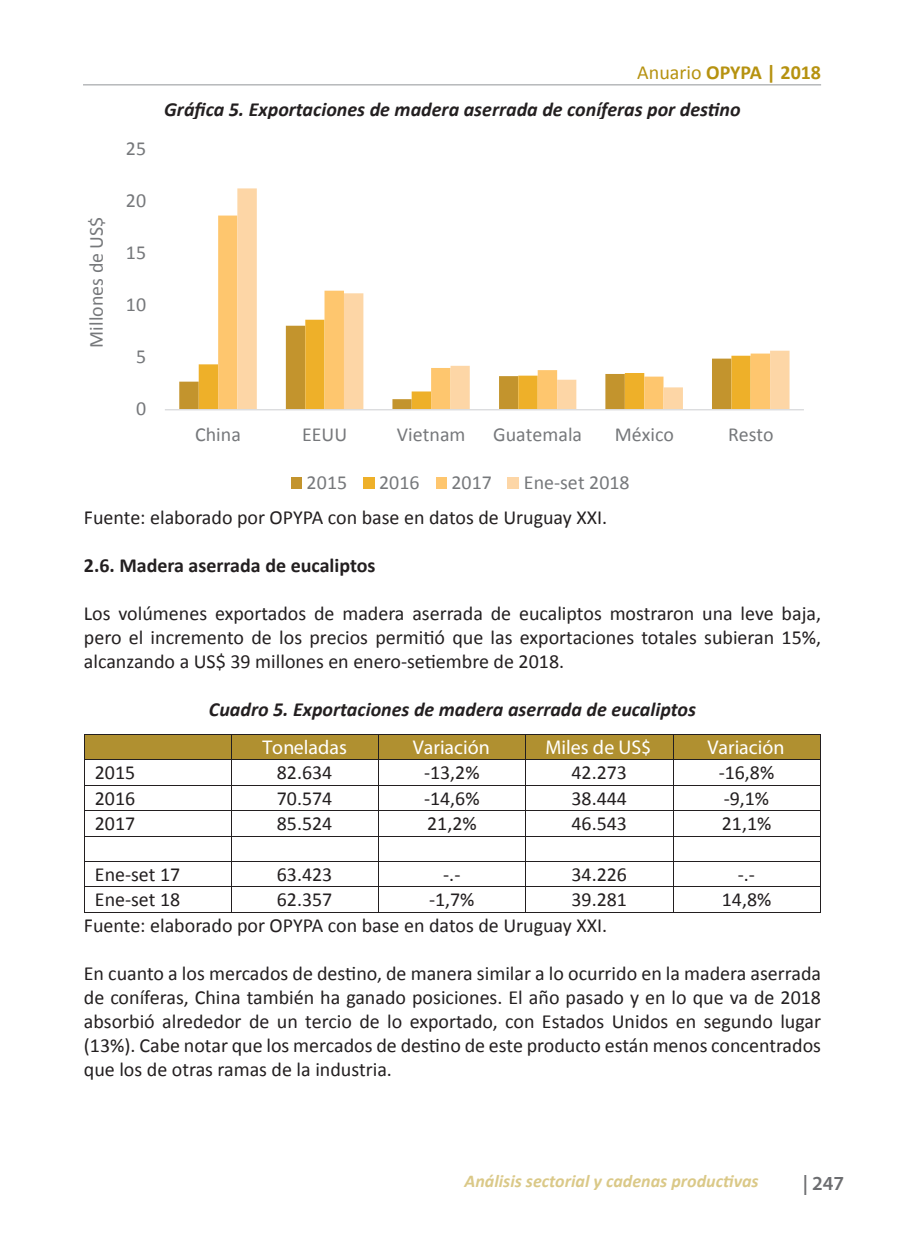
<style>
.page{position:relative;width:905px;height:1245px;background:#fff}
.page>*{position:absolute;margin:0;border:0;box-sizing:border-box;transform-origin:0 0}
.t1{font:20px/24px "Calibri";color:#231f20;text-align:justify}
.t2{font:italic 700 20px "Calibri";color:#231f20}
.t3{font:20px "Calibri";color:#76787b}
.t4{font:700 20px "Calibri";color:#fff}
.t5{font:700 20px "Calibri";color:#231f20}
.t6{font:700 20px "Calibri";color:#b69210}
.t7{font:600 20px "Myriad Pro";color:#6c6d70}
.t8{font:italic 700 18px "Calibri";color:#b69210}
.s1{font-weight:400}
</style>
<div class="page">
<hr style="left:83px;top:84px;width:738px;height:1px;background:#939598">
<svg style="left:179px;top:364px;width:20px;height:45px"></svg>
<svg style="left:199px;top:364px;width:19px;height:45px"></svg>
<div style="left:218px;top:216px;width:19px;height:193px;background:#fec66e"></div>
<svg style="left:237px;top:188px;width:552px;height:221px"></svg>
<hr style="left:165px;top:409px;width:639px;height:1px;background:#dcdddf">
<div style="left:291px;top:478px;width:11px;height:11px;background:#c3942d"></div>
<div style="left:363px;top:478px;width:11px;height:11px;background:#eeb029"></div>
<div style="left:436px;top:478px;width:10px;height:11px;background:#fec66e"></div>
<div style="left:508px;top:478px;width:11px;height:11px;background:#fdd6a6"></div>
<div style="left:84px;top:735px;width:11px;height:24px;background:#b09030"></div>
<div style="left:220px;top:735px;width:11px;height:24px;background:#b09030"></div>
<div style="left:95px;top:735px;width:125px;height:24px;background:#b09030"></div>
<div style="left:232px;top:735px;width:10px;height:24px;background:#b09030"></div>
<div style="left:368px;top:735px;width:10px;height:24px;background:#b09030"></div>
<div style="left:242px;top:735px;width:126px;height:24px;background:#b09030"></div>
<div style="left:379px;top:735px;width:10px;height:24px;background:#b09030"></div>
<div style="left:515px;top:735px;width:10px;height:24px;background:#b09030"></div>
<div style="left:389px;top:735px;width:126px;height:24px;background:#b09030"></div>
<div style="left:526px;top:735px;width:11px;height:24px;background:#b09030"></div>
<div style="left:662px;top:735px;width:10px;height:24px;background:#b09030"></div>
<div style="left:537px;top:735px;width:125px;height:24px;background:#b09030"></div>
<div style="left:673px;top:735px;width:11px;height:24px;background:#b09030"></div>
<div style="left:809px;top:735px;width:11px;height:24px;background:#b09030"></div>
<div style="left:684px;top:735px;width:125px;height:24px;background:#b09030"></div>
<hr style="left:84px;top:734px;width:147px;height:1px;background:#231f20">
<hr style="left:232px;top:734px;width:146px;height:1px;background:#231f20">
<hr style="left:379px;top:734px;width:146px;height:1px;background:#231f20">
<hr style="left:526px;top:734px;width:146px;height:1px;background:#231f20">
<hr style="left:673px;top:734px;width:147px;height:1px;background:#231f20">
<hr style="left:84px;top:759px;width:147px;height:1px;background:#231f20">
<hr style="left:232px;top:759px;width:146px;height:1px;background:#231f20">
<hr style="left:379px;top:759px;width:146px;height:1px;background:#231f20">
<hr style="left:526px;top:759px;width:146px;height:1px;background:#231f20">
<hr style="left:673px;top:759px;width:147px;height:1px;background:#231f20">
<hr style="left:84px;top:785px;width:147px;height:1px;background:#231f20">
<hr style="left:232px;top:785px;width:146px;height:1px;background:#231f20">
<hr style="left:379px;top:785px;width:146px;height:1px;background:#231f20">
<hr style="left:526px;top:785px;width:146px;height:1px;background:#231f20">
<hr style="left:673px;top:785px;width:147px;height:1px;background:#231f20">
<hr style="left:84px;top:810px;width:147px;height:1px;background:#231f20">
<hr style="left:232px;top:810px;width:146px;height:1px;background:#231f20">
<hr style="left:379px;top:810px;width:146px;height:1px;background:#231f20">
<hr style="left:526px;top:810px;width:146px;height:1px;background:#231f20">
<hr style="left:673px;top:810px;width:147px;height:1px;background:#231f20">
<hr style="left:84px;top:835px;width:147px;height:1px;background:#231f20">
<hr style="left:232px;top:835px;width:146px;height:1px;background:#231f20">
<hr style="left:379px;top:835px;width:146px;height:1px;background:#231f20">
<hr style="left:526px;top:835px;width:146px;height:1px;background:#231f20">
<hr style="left:673px;top:835px;width:147px;height:1px;background:#231f20">
<hr style="left:84px;top:861px;width:147px;height:1px;background:#231f20">
<hr style="left:232px;top:861px;width:146px;height:1px;background:#231f20">
<hr style="left:379px;top:861px;width:146px;height:1px;background:#231f20">
<hr style="left:526px;top:861px;width:146px;height:1px;background:#231f20">
<hr style="left:673px;top:861px;width:147px;height:1px;background:#231f20">
<hr style="left:84px;top:886px;width:147px;height:1px;background:#231f20">
<hr style="left:232px;top:886px;width:146px;height:1px;background:#231f20">
<hr style="left:379px;top:886px;width:146px;height:1px;background:#231f20">
<hr style="left:526px;top:886px;width:146px;height:1px;background:#231f20">
<hr style="left:673px;top:886px;width:147px;height:1px;background:#231f20">
<hr style="left:84px;top:912px;width:147px;height:1px;background:#231f20">
<svg style="left:231px;top:734px;width:1px;height:179px"></svg>
<hr style="left:232px;top:912px;width:146px;height:1px;background:#231f20">
<svg style="left:378px;top:734px;width:1px;height:179px"></svg>
<hr style="left:379px;top:912px;width:146px;height:1px;background:#231f20">
<svg style="left:525px;top:734px;width:1px;height:179px"></svg>
<hr style="left:526px;top:912px;width:146px;height:1px;background:#231f20">
<svg style="left:672px;top:734px;width:1px;height:179px"></svg>
<hr style="left:673px;top:912px;width:147px;height:1px;background:#231f20">
<svg style="left:820px;top:734px;width:1px;height:179px"></svg>
<p class="t6" style="left:637px;top:60px;width:185px"><span class="s1">Anuario</span> OPYPA | 2018</p>
<p class="t3" style="left:82px;top:348px;width:133px;rotate:-90deg">M seno l l i ed U $S</p>
<p class="t3" style="left:126px;top:135px;width:22px">25</p>
<p class="t3" style="left:126px;top:187px;width:22px">20</p>
<p class="t3" style="left:126px;top:239px;width:22px">15</p>
<p class="t3" style="left:126px;top:291px;width:22px">10</p>
<p class="t3" style="left:136px;top:343px;width:12px">5</p>
<p class="t3" style="left:136px;top:395px;width:12px">0</p>
<p class="t2" style="left:164px;top:95px;width:578px">Gráfica 5. Exportaciones de madera aserrada de coníferas por destino</p>
<p class="t3" style="left:195px;top:421px;width:47px">China</p>
<p class="t3" style="left:302px;top:421px;width:47px">EEUU</p>
<p class="t3" style="left:397px;top:421px;width:70px">Vietnam</p>
<p class="t3" style="left:493px;top:421px;width:90px">Guatemala</p>
<p class="t3" style="left:615px;top:421px;width:61px">México</p>
<p class="t3" style="left:728px;top:421px;width:47px">Resto</p>
<p class="t3" style="left:307px;top:468px;width:42px">2015</p>
<p class="t3" style="left:379px;top:468px;width:42px">2016</p>
<p class="t3" style="left:451px;top:468px;width:42px">2017</p>
<p class="t3" style="left:524px;top:468px;width:107px">Ene-set 2018</p>
<p class="t1" style="left:84px;top:505px;width:525px">Fuente: elaborado por OPYPA con base en datos de Uruguay XXI.</p>
<p class="t5" style="left:84px;top:553px;width:293px">2.6. Madera aserrada de eucaliptos</p>
<p class="t1" style="left:84px;top:601px;width:739px">Los volúmenes exportados de madera aserrada de eucaliptos mostraron una leve baja, pero el incremento de los precios permitió que las exportaciones totales subieran 15%, alcanzando a US$ 39 millones en enero-setiembre de 2018.</p>
<p class="t2" style="left:209px;top:695px;width:488px">Cuadro 5. Exportaciones de madera aserrada de eucaliptos</p>
<p class="t4" style="left:262px;top:735px;width:86px">Toneladas</p>
<p class="t4" style="left:413px;top:735px;width:79px">Variación</p>
<p class="t4" style="left:545px;top:735px;width:107px">Miles de US$</p>
<p class="t4" style="left:707px;top:735px;width:79px">Variación</p>
<p class="t1" style="left:95px;top:760px;width:42px">2015</p>
<p class="t1" style="left:277px;top:760px;width:57px">82.634</p>
<p class="t1" style="left:424px;top:760px;width:57px">-13,2%</p>
<p class="t1" style="left:571px;top:760px;width:57px">42.273</p>
<p class="t1" style="left:718px;top:760px;width:57px">-16,8%</p>
<p class="t1" style="left:95px;top:785px;width:42px">2016</p>
<p class="t1" style="left:277px;top:785px;width:57px">70.574</p>
<p class="t1" style="left:424px;top:785px;width:57px">-14,6%</p>
<p class="t1" style="left:571px;top:785px;width:57px">38.444</p>
<p class="t1" style="left:724px;top:785px;width:47px">-9,1%</p>
<p class="t1" style="left:95px;top:811px;width:42px">2017</p>
<p class="t1" style="left:277px;top:811px;width:57px">85.524</p>
<p class="t1" style="left:427px;top:811px;width:51px">21,2%</p>
<p class="t1" style="left:571px;top:811px;width:57px">46.543</p>
<p class="t1" style="left:722px;top:811px;width:51px">21,1%</p>
<p class="t1" style="left:95px;top:862px;width:87px">Ene-set 17</p>
<p class="t1" style="left:277px;top:862px;width:57px">63.423</p>
<p class="t1" style="left:443px;top:862px;width:19px">-.-</p>
<p class="t1" style="left:571px;top:862px;width:57px">34.226</p>
<p class="t1" style="left:738px;top:862px;width:19px">-.-</p>
<p class="t1" style="left:95px;top:887px;width:87px">Ene-set 18</p>
<p class="t1" style="left:277px;top:887px;width:57px">62.357</p>
<p class="t1" style="left:429px;top:887px;width:47px">-1,7%</p>
<p class="t1" style="left:571px;top:887px;width:57px">39.281</p>
<p class="t1" style="left:722px;top:887px;width:51px">14,8%</p>
<p class="t1" style="left:84px;top:913px;width:525px">Fuente: elaborado por OPYPA con base en datos de Uruguay XXI.</p>
<p class="t1" style="left:84px;top:961px;width:739px">En cuanto a los mercados de destino, de manera similar a lo ocurrido en la madera aserrada de coníferas, China también ha ganado posiciones. El año pasado y en lo que va de 2018 absorbió alrededor de un tercio de lo exportado, con Estados Unidos en segundo lugar (13%). Cabe notar que los mercados de destino de este producto están menos concentrados que los de otras ramas de la industria.</p>
<p class="t8" style="left:464px;top:1168px;width:296px">Análisis sectorial y cadenas productivas</p>
<p class="t7" style="left:802px;top:1171px;width:43px">| 247</p>
</div>
